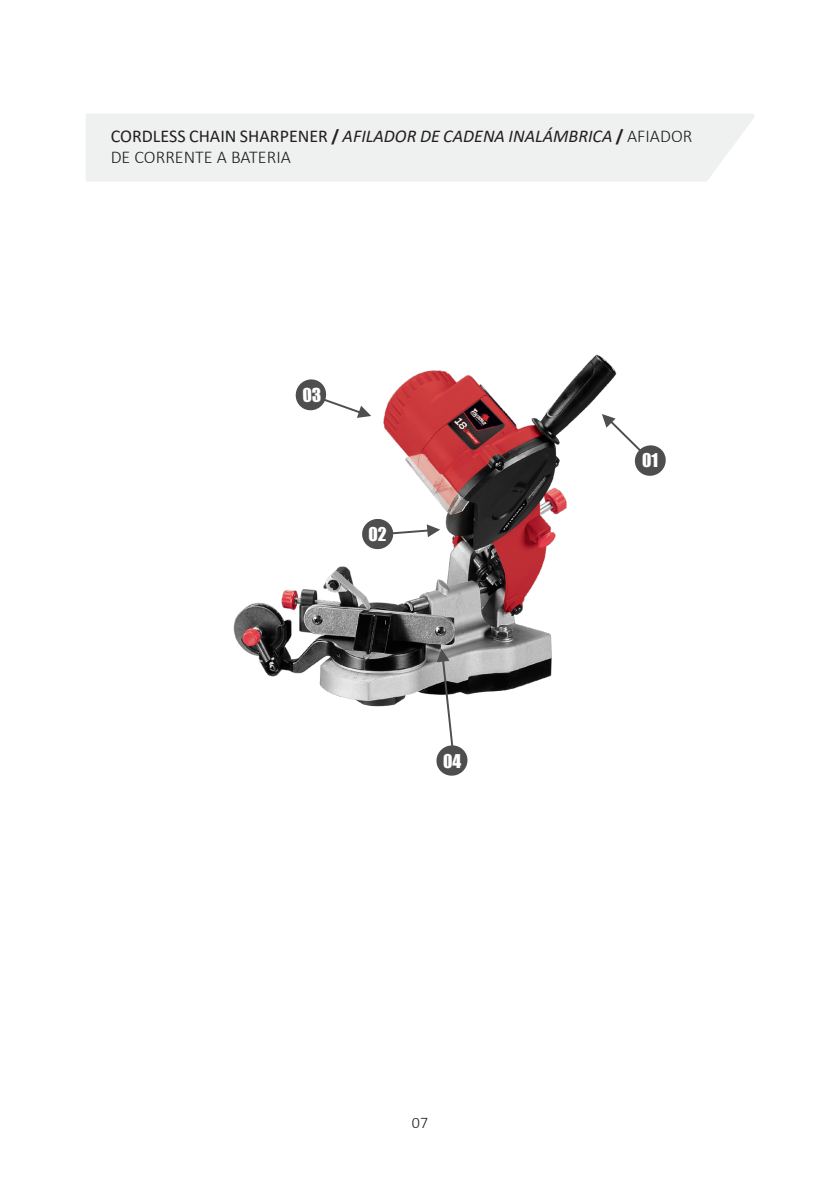
<style>
.page{position:relative;width:840px;height:1191px;background:#fff}
.page>*{position:absolute;margin:0;border:0;box-sizing:border-box;transform-origin:0 0}
.t1{font:italic 18px/21.6px "Calibri";color:#231f20}
.t2{font:17.4px "Impact";color:#fff}
.t3{font:300 16px "Calibri";color:#231f20}
.s1{font-style:normal}
.s2{font-weight:700;font-style:normal}
.s3{font-weight:300;font-style:normal}
</style>
<div class="page">
<img style="left:233px;top:354px;width:384px;height:353px">
<div style="left:86px;top:114px;width:669px;height:68px;background:#eff0f0"></div>
<svg style="left:362px;top:519px;width:78px;height:30px"></svg>
<svg style="left:435px;top:649px;width:33px;height:127px"></svg>
<svg style="left:601px;top:414px;width:65px;height:63px"></svg>
<svg style="left:292px;top:378px;width:79px;height:40px"></svg>
<p class="t1" style="left:111px;top:124px;width:583px"><span class="s1">CORDLESS CHAIN SHARPENER</span> <span class="s2">/</span> AFILADOR DE CADENA INALÁMBRICA <span class="s2">/</span> <span class="s3">AFIADOR<br>DE CORRENTE A BATERIA</span></p>
<p class="t2" style="left:368px;top:520px;width:20px">02</p>
<p class="t2" style="left:443px;top:747px;width:20px">04</p>
<p class="t3" style="left:411px;top:1112px;width:18px">07</p>
<p class="t2" style="left:642px;top:447px;width:18px">01</p>
</div>
